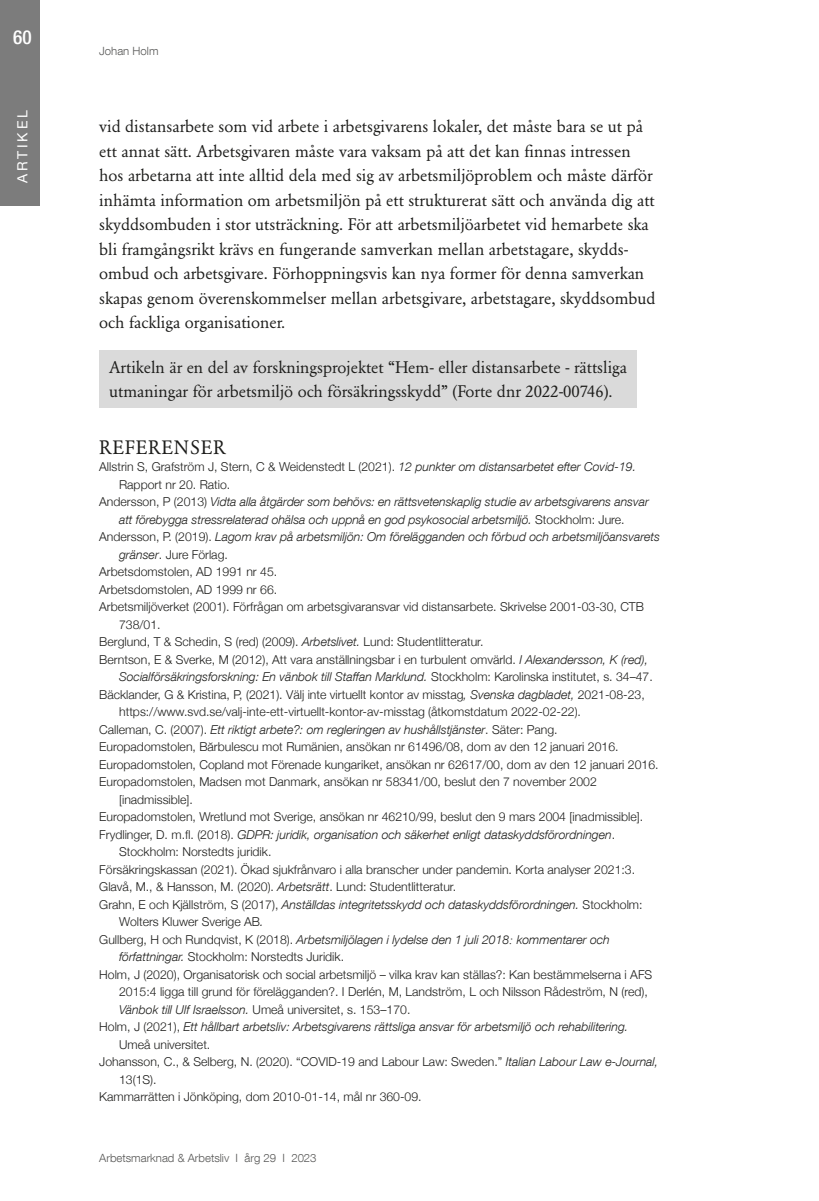
<style>
.page{position:relative;width:819px;height:1201px;background:#fff}
.page>*{position:absolute;margin:0;border:0;box-sizing:border-box;transform-origin:0 0}
.Rubrik_nivå_1{font:19.25px "Garamond BE";letter-spacing:.04em;color:#1d1d1b}
.t1{font:500 condensed 19.25px "Helvetica Neue LT Com";color:#fff}
.Brödtext_-_Indrag{font:16.62px/24.5px "Garamond BE";color:#1d1d1b}
.Brödtext_-_Utan_indr{font:16.62px/24.5px "Garamond BE";color:#1d1d1b}
.t2{font:14px "Helvetica Neue LT Com";letter-spacing:.2em;color:#fff}
.Referenser{font:300 12.25px/17.5px "Helvetica Neue";color:#1d1d1b}
.Referenser-2{font:italic 300 12.25px/17.5px "Helvetica Neue LT Com";color:#1d1d1b}
.t3{font:300 11.38px "Helvetica Neue LT Com";color:#575756}
.s1{font-family:"Helvetica Neue LT Com";font-style:italic}
.s2{font-family:"Helvetica Neue";font-style:normal}
.s3{font-family:"Times New Roman";font-weight:400}
</style>
<div class="page">
<div style="left:0;top:0;width:40px;height:205px;background:#7c7c7c"></div>
<div style="left:99px;top:350px;width:538px;height:57px;background:#dadada"></div>
<h1 class="t1" style="left:13px;top:25px;width:20px">60</h1>
<p class="t2" style="left:14px;top:183px;width:74px;rotate:-90deg">ARTIKEL</p>
<p class="t3" style="left:99px;top:44px;width:61px">Johan Holm</p>
<p class="Brödtext_-_Indrag" style="left:99px;top:114px;width:558px">vid distansarbete som vid arbete i arbetsgivarens lokaler, det måste bara se ut på ett annat sätt. Arbetsgivaren måste vara vaksam på att det kan finnas intressen hos arbetarna att inte alltid dela med sig av arbetsmiljöproblem och måste därför inhämta information om arbetsmiljön på ett strukturerat sätt och använda dig att skyddsombuden i stor utsträckning. För att arbetsmiljöarbetet vid hemarbete ska bli framgångsrikt krävs en fungerande samverkan mellan arbetstagare, skydds&shy;ombud och arbetsgivare. Förhoppningsvis kan nya former för denna samverkan skapas genom överenskommelser mellan arbetsgivare, arbetstagare, skyddsombud och fackliga organisationer.</p>
<p class="Brödtext_-_Utan_indr" style="left:109px;top:355px;width:519px">Artikeln är en del av forskningsprojektet “Hem- eller distansarbete - rättsliga utmaningar för arbetsmiljö och försäkringsskydd” (Forte dnr 2022-00746).</p>
<p class="Rubrik_nivå_1" style="left:99px;top:435px;width:128px">REFERENSER</p>
<p class="Referenser" style="left:119px;top:457px;width:518px;text-indent:-20px">Allstrin S, Grafström J, Stern, C &amp; Weidenstedt L (2021). <span class="s1">12 punkter om distansarbetet efter Covid-19.<br></span>Rapport nr 20. Ratio.</p>
<p class="Referenser-2" style="left:99px;top:493px;width:551px;text-align:center"><span class="s2">Andersson, P (2013)</span> Vidta alla åtgärder som behövs: en rättsvetenskaplig studie av arbetsgivarens ansvar att förebygga stressrelaterad ohälsa och uppnå en god psykosocial arbetsmiljö. <span class="s2">Stockholm: Jure.</span></p>
<p class="Referenser-2" style="left:119px;top:528px;width:542px;text-indent:-20px"><span class="s2">Andersson, P. (2019).</span> Lagom krav på arbetsmiljön: Om förelägganden och förbud och arbetsmiljöansvarets gränser<span class="s2">. Jure Förlag.</span></p>
<p class="Referenser" style="left:99px;top:562px;width:179px">Arbetsdomstolen, AD 1991 nr 45.</p>
<p class="Referenser" style="left:99px;top:579px;width:179px">Arbetsdomstolen, AD 1999 nr 66.</p>
<p class="Referenser" style="left:119px;top:597px;width:526px;text-indent:-20px">Arbetsmiljöverket (2001). Förfrågan om arbetsgivaransvar vid distansarbete. Skrivelse 2001-03-30, CTB<br>738/01.</p>
<p class="Referenser" style="left:99px;top:632px;width:385px">Berglund, T &amp; Schedin, S (red) (2009). <span class="s1">Arbetslivet.</span> Lund: Studentlitteratur.</p>
<p class="Referenser" style="left:119px;top:649px;width:535px;text-indent:-20px">Berntson, E &amp; Sverke, M (2012), Att vara anställningsbar i en turbulent omvärld. <span class="s1">I Alexandersson, K (red),<br>Socialförsäkringsforskning: En vänbok till Staffan Marklund.</span> Stockholm: Karolinska institutet, s. 34–47.</p>
<p class="Referenser" style="left:119px;top:684px;width:527px;text-indent:-20px">Bäcklander, G &amp; Kristina, P, (2021). Välj inte virtuellt kontor av misstag<span class="s1">, Svenska dagbladet,</span> 2021-08-23, https://www.svd.se/valj-inte-ett-virtuellt-kontor-av-misstag (åtkomstdatum 2022-02-22).</p>
<p class="Referenser-2" style="left:99px;top:720px;width:460px"><span class="s2">Calleman, C. (2007).</span> Ett riktigt arbete?: om regleringen av hushållstjänster<span class="s2">. Säter: Pang.</span></p>
<p class="Referenser" style="left:99px;top:737px;width:520px">Europadomstolen, Bărbulescu mot Rumänien, ansökan nr 61496/08, dom av den 12 januari 2016.</p>
<p class="Referenser" style="left:99px;top:754px;width:560px">Europadomstolen, Copland mot Förenade kungariket, ansökan nr 62617/00, dom av den 12 januari 2016.</p>
<p class="Referenser" style="left:119px;top:772px;width:479px;text-indent:-20px">Europadomstolen, Madsen mot Danmark, ansökan nr 58341/00, beslut den 7 november 2002 [inadmissible].</p>
<p class="Referenser" style="left:99px;top:807px;width:545px">Europadomstolen, Wretlund mot Sverige, ansökan nr 46210/99, beslut den 9 mars 2004 [inadmissible].</p>
<p class="Referenser-2" style="left:119px;top:825px;width:497px;text-indent:-20px"><span class="s2">Frydlinger, D. m.fl. (2018).</span> GDPR: juridik, organisation och säkerhet enligt dataskyddsförordningen<span class="s2">.<br>Stockholm: Norstedts juridik.</span></p>
<p class="Referenser" style="left:99px;top:859px;width:537px">Försäkringskassan (2021). Ökad sjukfrånvaro i alla branscher under pandemin. Korta analyser 2021:3.</p>
<p class="Referenser" style="left:99px;top:877px;width:358px">Glavå, M., &amp; Hansson, M. (2020). <span class="s1">Arbetsrätt</span>. Lund: Studentlitteratur.</p>
<p class="Referenser" style="left:119px;top:894px;width:525px;text-indent:-20px">Grahn, E och Kjällström, S (2017), <span class="s1">Anställdas integritetsskydd och dataskyddsförordningen.</span> Stockholm:<br>Wolters Kluwer Sverige AB<span class="s1">.</span></p>
<p class="Referenser-2" style="left:119px;top:930px;width:492px;text-indent:-20px"><span class="s2">Gullberg, H och Rundqvist, K (2018).</span> Arbetsmiljölagen i lydelse den 1 juli 2018<span class="s3">:</span> kommentarer och författningar. <span class="s2">Stockholm: Norstedts Juridik.</span></p>
<p class="Referenser" style="left:119px;top:964px;width:534px;text-indent:-20px">Holm, J (2020), Organisatorisk och social arbetsmiljö – vilka krav kan ställas?: Kan bestämmelserna i AFS<br>2015:4 ligga till grund för förelägganden?. I Derlén, M, Landström, L och Nilsson Rådeström, N (red),<br><span class="s1">Vänbok till Ulf Israelsson.</span> Umeå universitet, s. 153–170.</p>
<p class="Referenser-2" style="left:119px;top:1018px;width:510px;text-indent:-20px"><span class="s2">Holm, J (2021),</span> Ett hållbart arbetsliv: Arbetsgivarens rättsliga ansvar för arbetsmiljö och rehabilitering.<br><span class="s2">Umeå universitet.</span></p>
<p class="Referenser" style="left:119px;top:1052px;width:540px;text-indent:-20px">Johansson, C., &amp; Selberg, N. (2020). “COVID-19 and Labour Law: Sweden.” <span class="s1">Italian Labour Law e-Journal,<br></span>13(1S).</p>
<p class="Referenser" style="left:99px;top:1087px;width:324px">Kammarrätten i Jönköping, dom 2010-01-14, mål nr 360-09.</p>
<p class="t3" style="left:99px;top:1151px;width:219px">Arbetsmarknad &amp; Arbetsliv I årg 29 I 2023</p>
</div>
